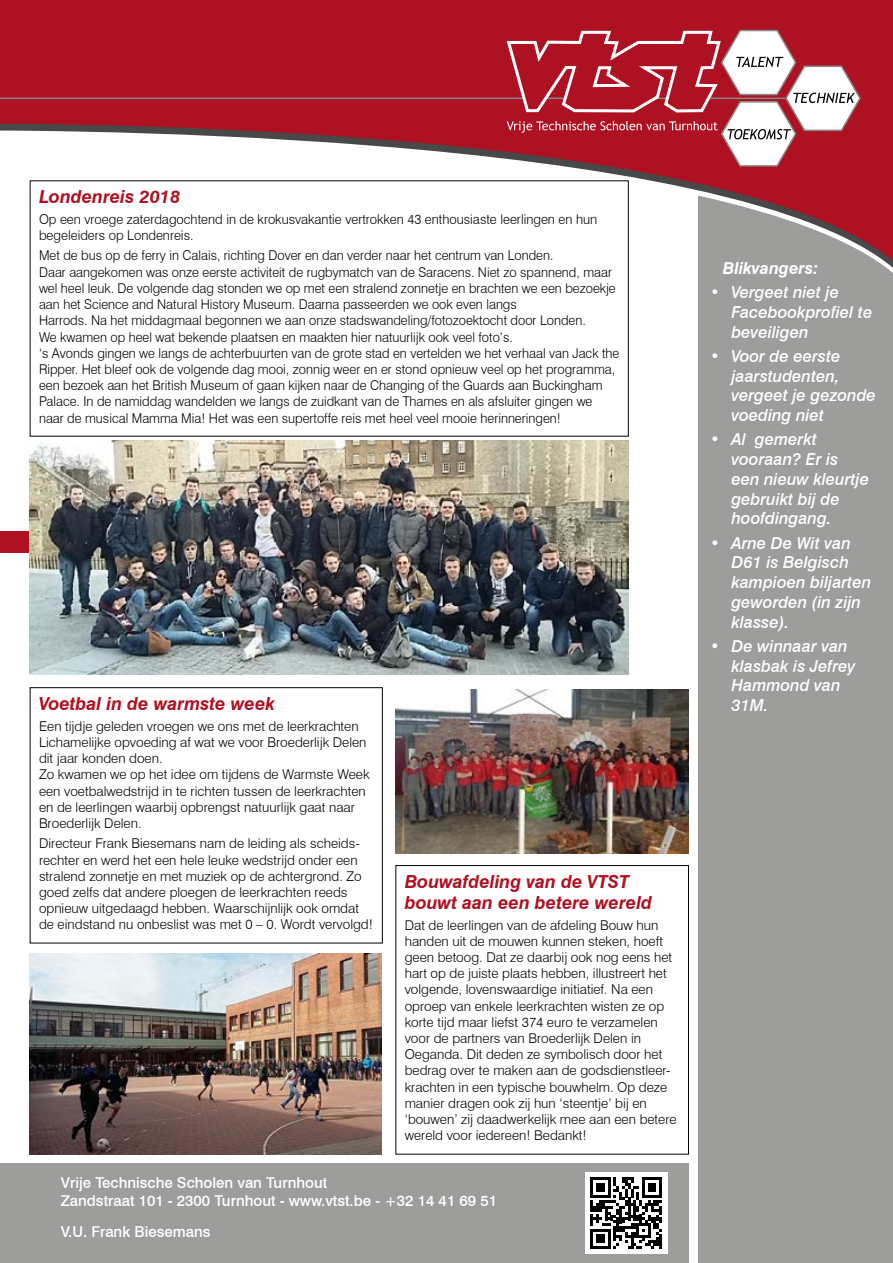
<style>
.page{position:relative;width:893px;height:1263px;background:#fff}
.page>*{position:absolute;margin:0;border:0;box-sizing:border-box;transform-origin:0 0}
.t1{font:italic 700 18px/21px "Swiss 721 BT";color:#ae1122}
.t2{font:italic 500 16.5px/19.8px "Swiss 721 BT";color:#fff}
.t3{font:italic 700 16.5px "Swiss 721 BT";color:#fff}
.t4{font:500 15px/18px "Swiss 721 BT";color:#fff}
.t5{font:300 13.5px/16.2px "Swiss 721 BT";color:#000}
.t6{font:300 13.5px/16.2px "Swiss 721 BT";color:#000;scale:.96 1}
</style>
<div class="page">
<div style="left:698px;top:152px;width:195px;height:1111px;background:#9d9d9c"></div>
<svg style="left:0;top:0;width:893px;height:269px"></svg>
<div style="left:0;top:1163px;width:689px;height:100px;background:#9d9d9c"></div>
<div style="left:585px;top:1172px;width:83px;height:82px;background:#fff"></div>
<svg style="left:590px;top:1177px;width:72px;height:72px"></svg>
<div style="left:0;top:531px;width:120px;height:22px;background:#ae1122"></div>
<div style="left:30px;top:687px;width:353px;height:256px;border:1px solid #000"></div>
<img style="left:30px;top:440px;width:598px;height:234px">
<img style="left:30px;top:953px;width:352px;height:201px">
<div style="left:395px;top:865px;width:294px;height:289px;border:1px solid #000"></div>
<hr style="left:0;top:98px;width:785px;height:1px;background:#878787">
<svg style="left:505px;top:28px;width:357px;height:140px"></svg>
<img style="left:395px;top:690px;width:294px;height:163px">
<h1 class="t1" style="left:39px;top:186px;width:143px">Londenreis 2018</h1>
<p class="t5" style="left:39px;top:211px;width:560px">Op een vroege zaterdagochtend in de krokusvakantie vertrokken 43 enthousiaste leerlingen en hun begeleiders op Londenreis.</p>
<p class="t6" style="left:39px;top:247px;width:606px">Met de bus op de ferry in Calais, richting Dover en dan verder naar het centrum van Londen.<br>Daar aangekomen was onze eerste activiteit de rugbymatch van de Saracens. Niet zo spannend, maar wel heel leuk. De volgende dag stonden we op met een stralend zonnetje en brachten we een bezoekje aan het Science and Natural History Museum. Daarna passeerden we ook even langs<br>Harrods. Na het middagmaal begonnen we aan onze stadswandeling/fotozoektocht door Londen.<br>We kwamen op heel wat bekende plaatsen en maakten hier natuurlijk ook veel foto’s.<br>‘s Avonds gingen we langs de achterbuurten van de grote stad en vertelden we het verhaal van Jack the Ripper. Het bleef ook de volgende dag mooi, zonnig weer en er stond opnieuw veel op het programma, een bezoek aan het British Museum of gaan kijken naar de Changing of the Guards aan Buckingham Palace. In de namiddag wandelden we langs de zuidkant van de Thames en als afsluiter gingen we naar de musical Mamma Mia! Het was een supertoffe reis met heel veel mooie herinneringen!</p>
<h1 class="t1" style="left:39px;top:693px;width:237px">Voetbal in de warmste week</h1>
<p class="t5" style="left:39px;top:718px;width:332px">Een tijdje geleden vroegen we ons met de leerkrachten Lichamelijke opvoeding af wat we voor Broederlijk Delen dit jaar konden doen.<br>Zo kwamen we op het idee om tijdens de Warmste Week een voetbalwedstrijd in te richten tussen de leerkrachten en de leerlingen waarbij opbrengst natuurlijk gaat naar Broederlijk Delen.</p>
<p class="t5" style="left:39px;top:835px;width:335px">Directeur Frank Biesemans nam de leiding als scheids&shy;rechter en werd het een hele leuke wedstrijd onder een stralend zonnetje en met muziek op de achtergrond. Zo goed zelfs dat andere ploegen de leerkrachten reeds opnieuw uitgedaagd hebben. Waarschijnlijk ook omdat de eindstand nu onbeslist was met 0 – 0. Wordt vervolgd!</p>
<h1 class="t1" style="left:405px;top:871px;width:249px">Bouwafdeling van de VTST bouwt aan een betere wereld</h1>
<p class="t5" style="left:405px;top:916px;width:273px">Dat de leerlingen van de afdeling Bouw hun handen uit de mouwen kunnen steken, hoeft geen betoog. Dat ze daarbij ook nog eens het hart op de juiste plaats hebben, illustreert het volgende, lovenswaardige initiatief. Na een oproep van enkele leerkrachten wisten ze op korte tijd maar liefst 374 euro te verzamelen voor de partners van Broederlijk Delen in Oeganda. Dit deden ze symbolisch door het bedrag over te maken aan de godsdienstleer&shy;krachten in een typische bouwhelm. Op deze manier dragen ook zij hun ‘steentje’ bij en ‘bouwen’ zij daadwerkelijk mee aan een betere wereld voor iedereen! Bedankt!</p>
<p class="t4" style="left:61px;top:1173px;width:438px">Vrije Technische Scholen van Turnhout<br>Zandstraat 101 - 2300 Turnhout - www.vtst.be - +32 14 41 69 51</p>
<p class="t4" style="left:61px;top:1222px;width:151px">V.U. Frank Biesemans</p>
<p class="t3" style="left:723px;top:258px;width:97px">Blikvangers:</p>
<p class="t2" style="left:731px;top:282px;width:142px;text-indent:-21px">• Vergeet niet je<br>Facebookprofiel te beveiligen</p>
<p class="t2" style="left:731px;top:346px;width:146px;text-indent:-21px">• Voor de eerste jaarstudenten, vergeet je gezonde voeding niet</p>
<p class="t2" style="left:731px;top:429px;width:139px;text-indent:-21px">• Al gemerkt vooraan? Er is een nieuw kleurtje gebruikt bij de hoofdingang.</p>
<p class="t2" style="left:731px;top:533px;width:141px;text-indent:-21px">• Arne De Wit van<br>D61 is Belgisch kampioen biljarten geworden (in zijn klasse).</p>
<p class="t2" style="left:731px;top:636px;width:125px;text-indent:-21px">• De winnaar van klasbak is Jefrey<br>Hammond van<br>31M.</p>
</div>
